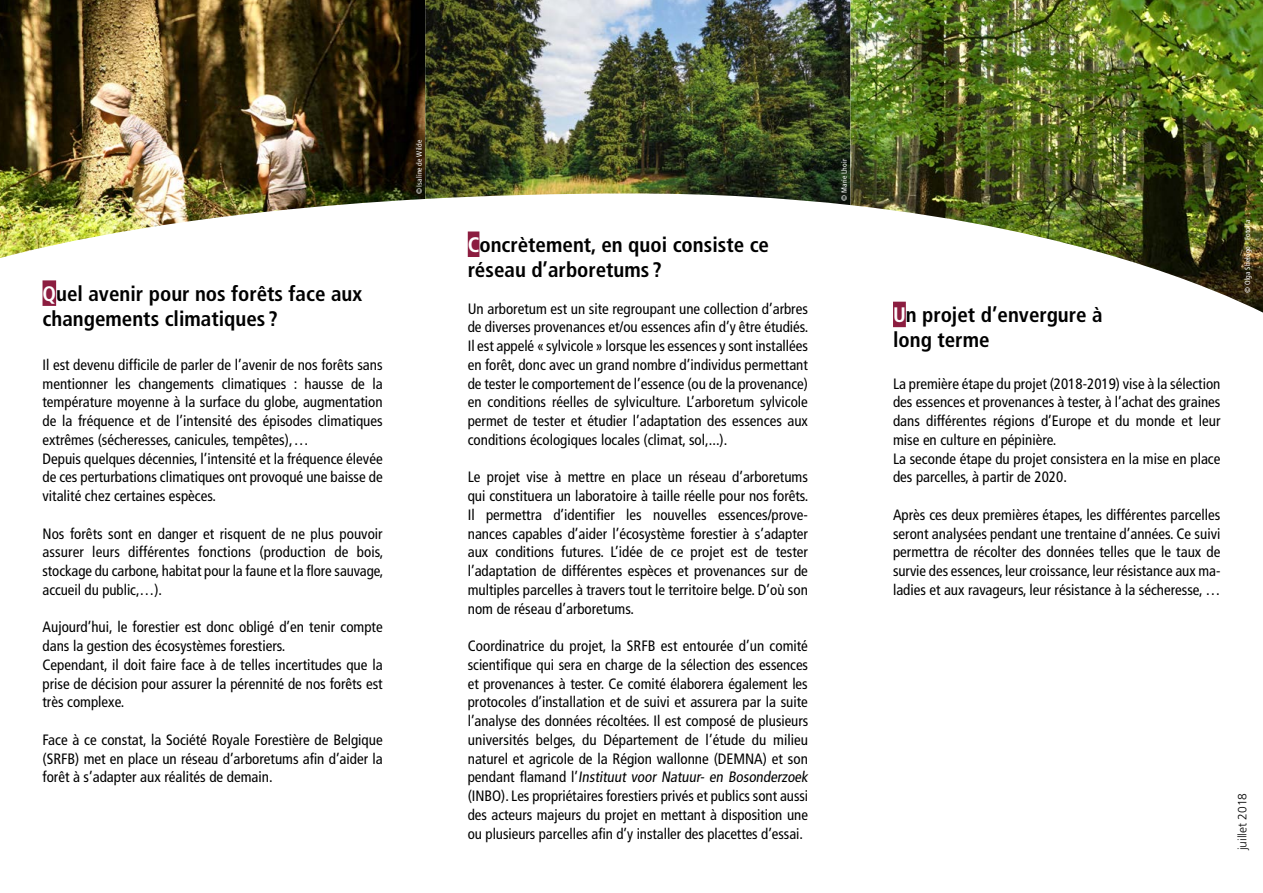
<style>
.page{position:relative;width:1263px;height:893px;background:#fff}
.page>*{position:absolute;margin:0;border:0;box-sizing:border-box;transform-origin:0 0}
.t1{font:700 condensed 21px/25.2px "Frutiger LT Std";color:#000}
.t2{font:condensed 15px/18.8px "Frutiger LT Std";color:#000;text-align:justify}
.t3{font:300 12px "Frutiger LT Std";color:#000}
.t4{font:condensed 7.5px "Frutiger LT Std";letter-spacing:.02em;color:#fff}
.s1{color:#fff}
</style>
<div class="page">
<div style="left:43px;top:280px;width:13px;height:26px;background:#8c1d40"></div>
<div style="left:468px;top:231px;width:11px;height:26px;background:#8c1d40"></div>
<div style="left:893px;top:302px;width:13px;height:25px;background:#8c1d40"></div>
<img style="left:0;top:0;width:425px;height:258px">
<img style="left:425px;top:0;width:425px;height:205px">
<img style="left:850px;top:0;width:413px;height:313px">
<p class="t4" style="left:415px;top:194px;width:56px;rotate:-90deg">© Isaline de Wilde</p>
<h1 class="t1" style="left:43px;top:281px;width:321px"><span class="s1">Q</span>uel avenir pour nos forêts face aux changements climatiques ?</h1>
<p class="t2" style="left:43px;top:355px;width:342px;text-align:left">Il est devenu difficile de parler de l’avenir de nos forêts sans mentionner les changements climatiques : hausse de la température moyenne à la surface du globe, augmentation de la fréquence et de l’intensité des épisodes climatiques extrêmes (sécheresses, canicules, tempêtes),…<br>Depuis quelques décennies, l’intensité et la fréquence élevée de ces perturbations climatiques ont provoqué une baisse de vitalité chez certaines espèces.</p>
<p class="t2" style="left:43px;top:524px;width:342px">Nos forêts sont en danger et risquent de ne plus pouvoir assurer leurs différentes fonctions (production de bois, stockage du carbone, habitat pour la faune et la flore sauvage, accueil du public,…).</p>
<p class="t2" style="left:43px;top:618px;width:342px;text-align:left">Aujourd’hui, le forestier est donc obligé d’en tenir compte dans la gestion des écosystèmes forestiers.<br>Cependant, il doit faire face à de telles incertitudes que la prise de décision pour assurer la pérennité de nos forêts est très complexe.</p>
<p class="t2" style="left:43px;top:730px;width:342px">Face à ce constat, la Société Royale Forestière de Belgique (SRFB) met en place un réseau d’arboretums afin d’aider la forêt à s’adapter aux réalités de demain.</p>
<h1 class="t1" style="left:468px;top:232px;width:303px"><span class="s1">C</span>oncrètement, en quoi consiste ce réseau d’arboretums ?</h1>
<p class="t2" style="left:468px;top:299px;width:342px">Un arboretum est un site regroupant une collection d’arbres de diverses provenances et/ou essences afin d’y être étudiés.<br>Il est appelé «sylvicole» lorsque les essences y sont installées en forêt, donc avec un grand nombre d’individus permettant de tester le comportement de l’essence (ou de la provenance) en conditions réelles de sylviculture. L’arboretum sylvicole permet de tester et étudier l’adaptation des essences aux conditions écologiques locales (climat, sol,...).</p>
<p class="t2" style="left:468px;top:468px;width:342px">Le projet vise à mettre en place un réseau d’arboretums qui constituera un laboratoire à taille réelle pour nos forêts.<br>Il permettra d’identifier les nouvelles essences/prove&shy;nances capables d’aider l’écosystème forestier à s’adapter aux conditions futures. L’idée de ce projet est de tester l’adaptation de différentes espèces et provenances sur de multiples parcelles à travers tout le territoire belge. D’où son nom de réseau d’arboretums.</p>
<p class="t2" style="left:468px;top:637px;width:344px;text-align:left">Coordinatrice du projet, la SRFB est entourée d’un comité scientifique qui sera en charge de la sélection des essences et provenances à tester. Ce comité élaborera également les protocoles d’installation et de suivi et assurera par la suite l’analyse des données récoltées. Il est composé de plusieurs universités belges, du Département de l’étude du milieu naturel et agricole de la Région wallonne (DEMNA) et son p e n d a n t fl a m a n d l ’ Instituut voor Natuur- en Bosonderzoek (INBO). Les propriétaires forestiers privés et publics sont aussi des acteurs majeurs du projet en mettant à disposition une ou plusieurs parcelles afin d’y installer des placettes d’essai.</p>
<p class="t4" style="left:840px;top:201px;width:43px;rotate:-90deg">© Marie Lhoir</p>
<h1 class="t1" style="left:893px;top:302px;width:211px"><span class="s1">U</span>n projet d’envergure à long terme</h1>
<p class="t2" style="left:893px;top:374px;width:329px;text-align:left">La première étape du projet (2018-2019) vise à la sélection des essences et provenances à tester, à l’achat des graines dans différentes régions d’Europe et du monde et leur mise en culture en pépinière.<br>La seconde étape du projet consistera en la mise en place des parcelles, à partir de 2020.</p>
<p class="t2" style="left:893px;top:505px;width:329px">Après ces deux premières étapes, les différentes parcelles seront analysées pendant une trentaine d’années. Ce suivi permettra de récolter des données telles que le taux de survie des essences, leur croissance, leur résistance aux ma&shy;ladies et aux ravageurs, leur résistance à la sécheresse, …</p>
<p class="t4" style="left:1243px;top:293px;width:75px;rotate:-90deg">© Olga Shelego - Fotolia</p>
<p class="t3" style="left:1235px;top:850px;width:59px;rotate:-90deg">juillet 2018</p>
</div>
